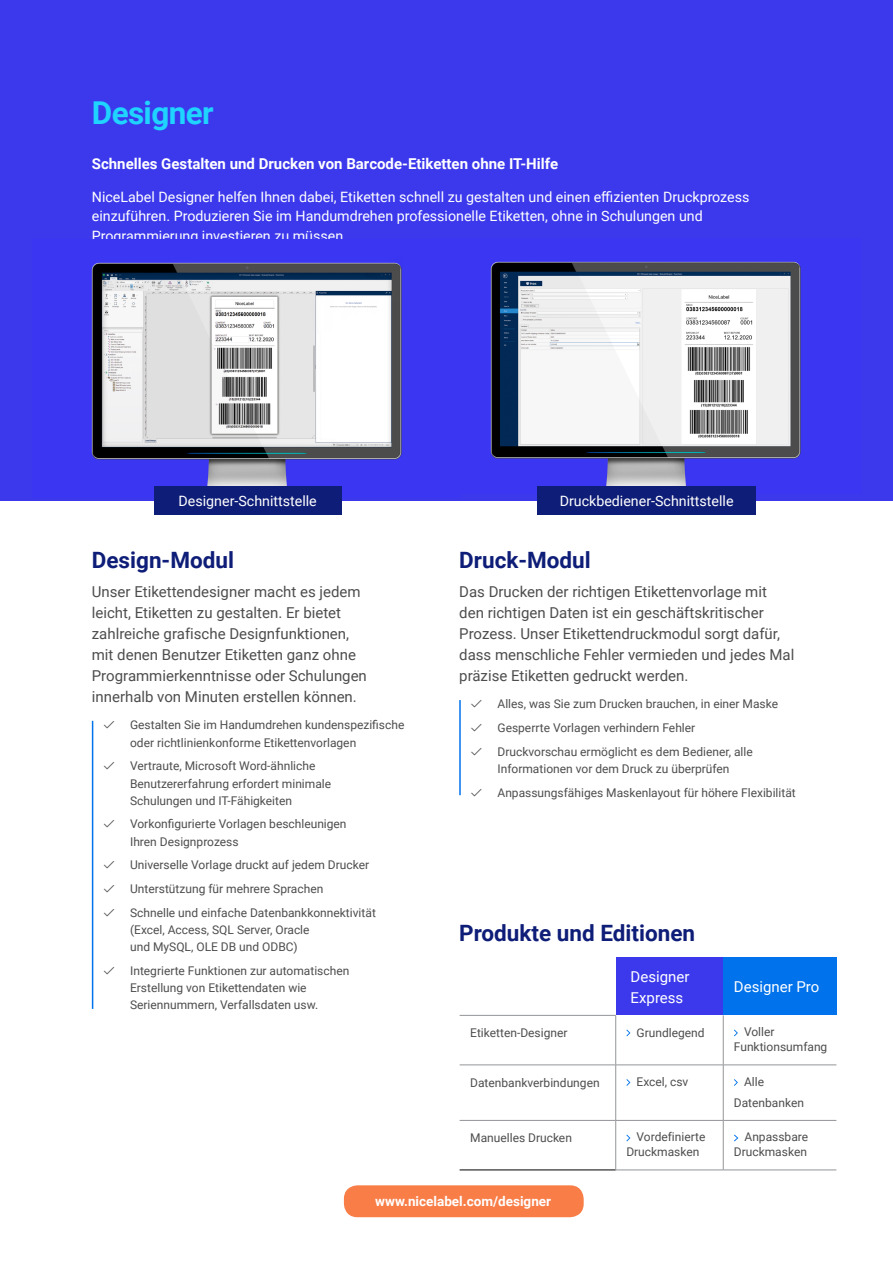
<style>
.page{position:relative;width:893px;height:1263px;background:#fff}
.page>*{position:absolute;margin:0;border:0;box-sizing:border-box;transform-origin:0 0}
.t1{font:700 31.5px "Roboto";letter-spacing:-.02em;color:#1fd4ff}
.t2{font:700 22.5px "Roboto";color:#0e1d77}
.t3{font:15px/21px "Roboto";color:#4d4d4d}
.t4{font:700 15px "Roboto";color:#fff}
.t5{font:15px/21px "Roboto";color:#fff}
.t6{font:14.25px/19.5px "Roboto";color:#fff}
.t7{font:700 13.5px "Roboto";color:#fff}
.t8{font:12px/17.2px "Roboto";color:#4d4d4d}
</style>
<div class="page">
<div style="left:0;top:0;width:893px;height:501px;background:#3c39ec"></div>
<div style="left:344px;top:1185px;width:240px;height:32px;background:#f87d47;border-radius:14px"></div>
<div style="left:616px;top:957px;width:107px;height:58px;background:#3c39ec"></div>
<div style="left:723px;top:957px;width:113px;height:58px;background:#0072eb"></div>
<hr style="left:460px;top:1015px;width:156px;height:1px;background:#939598">
<hr style="left:615px;top:1015px;width:1px;height:50px;background:#939598">
<hr style="left:723px;top:1015px;width:1px;height:50px;background:#939598">
<hr style="left:460px;top:1065px;width:156px;height:1px;background:#939598">
<hr style="left:460px;top:1170px;width:156px;height:1px;background:#000">
<hr style="left:460px;top:1120px;width:156px;height:1px;background:#939598">
<hr style="left:615px;top:1065px;width:1px;height:55px;background:#939598">
<hr style="left:615px;top:1120px;width:1px;height:50px;background:#939598">
<hr style="left:616px;top:1065px;width:107px;height:1px;background:#939598">
<hr style="left:616px;top:1120px;width:107px;height:1px;background:#939598">
<hr style="left:723px;top:1065px;width:1px;height:55px;background:#939598">
<hr style="left:723px;top:1120px;width:1px;height:50px;background:#939598">
<hr style="left:723px;top:1065px;width:113px;height:1px;background:#939598">
<hr style="left:723px;top:1120px;width:113px;height:1px;background:#939598">
<hr style="left:616px;top:1170px;width:107px;height:1px;background:#939598">
<hr style="left:723px;top:1170px;width:113px;height:1px;background:#939598">
<svg style="left:626px;top:1029px;width:4px;height:7px"></svg>
<svg style="left:734px;top:1029px;width:4px;height:7px"></svg>
<svg style="left:626px;top:1079px;width:4px;height:7px"></svg>
<svg style="left:734px;top:1079px;width:4px;height:7px"></svg>
<svg style="left:626px;top:1134px;width:4px;height:7px"></svg>
<svg style="left:734px;top:1134px;width:4px;height:7px"></svg>
<hr style="left:92px;top:721px;width:1px;height:288px;background:#0072eb">
<hr style="left:459px;top:700px;width:2px;height:95px;background:#0072eb">
<img style="left:490px;top:261px;width:311px;height:226px">
<img style="left:91px;top:262px;width:311px;height:225px">
<div style="left:537px;top:487px;width:219px;height:28px;background:#0e1d77"></div>
<div style="left:154px;top:487px;width:188px;height:28px;background:#0e1d77"></div>
<h1 class="t1" style="left:92px;top:90px;width:123px">Designer</h1>
<p class="t4" style="left:92px;top:153px;width:468px">Schnelles Gestalten und Drucken von Barcode-Etiketten ohne IT-Hilfe</p>
<p class="t6" style="left:92px;top:186px;width:659px">NiceLabel Designer helfen Ihnen dabei, Etiketten schnell zu gestalten und einen effizienten Druckprozess einzuführen. Produzieren Sie im Handumdrehen professionelle Etiketten, ohne in Schulungen und<br>Programmierung investieren zu müssen.</p>
<p class="t6" style="left:179px;top:491px;width:140px">Designer-Schnittstelle</p>
<p class="t6" style="left:560px;top:491px;width:175px">Druckbediener-Schnittstelle</p>
<h2 class="t2" style="left:92px;top:545px;width:144px">Design-Modul</h2>
<p class="t3" style="left:92px;top:580px;width:277px">Unser Etikettendesigner macht es jedem leicht, Etiketten zu gestalten. Er bietet zahlreiche grafische Designfunktionen, mit denen Benutzer Etiketten ganz ohne Programmierkenntnisse oder Schulungen innerhalb von Minuten erstellen können.</p>
<p class="t8" style="left:130px;top:716px;width:276px">Gestalten Sie im Handumdrehen kundenspezifische oder richtlinienkonforme Etikettenvorlagen</p>
<p class="t8" style="left:130px;top:757px;width:203px">Vertraute, Microsoft Word-ähnliche<br>Benutzererfahrung erfordert minimale<br>Schulungen und IT-Fähigkeiten</p>
<p class="t8" style="left:130px;top:815px;width:218px">Vorkonfigurierte Vorlagen beschleunigen<br>Ihren Designprozess</p>
<p class="t8" style="left:130px;top:853px;width:247px;line-height:23.7px">Universelle Vorlage druckt auf jedem Drucker<br>Unterstützung für mehrere Sprachen<br>Schnelle und einfache Datenbankkonnektivität</p>
<p class="t8" style="left:130px;top:920px;width:181px">(Excel, Access, SQL Server, Oracle und MySQL, OLE DB und ODBC)</p>
<p class="t8" style="left:130px;top:961px;width:221px">Integrierte Funktionen zur automatischen<br>Erstellung von Etikettendaten wie<br>Seriennummern, Verfallsdaten usw.</p>
<h2 class="t2" style="left:459px;top:545px;width:133px">Druck-Modul</h2>
<p class="t3" style="left:459px;top:580px;width:337px">Das Drucken der richtigen Etikettenvorlage mit den richtigen Daten ist ein geschäftskritischer Prozess. Unser Etikettendruckmodul sorgt dafür, dass menschliche Fehler vermieden und jedes Mal präzise Etiketten gedruckt werden.</p>
<p class="t8" style="left:497px;top:692px;width:282px;line-height:23.7px">Alles, was Sie zum Drucken brauchen, in einer Maske<br>Gesperrte Vorlagen verhindern Fehler<br>Druckvorschau ermöglicht es dem Bediener, alle</p>
<p class="t8" style="left:497px;top:756px;width:300px;line-height:23.7px">Informationen vor dem Druck zu überprüfen<br>Anpassungsfähiges Maskenlayout für höhere Flexibilität</p>
<h2 class="t2" style="left:459px;top:917px;width:237px">Produkte und Editionen</h2>
<p class="t5" style="left:631px;top:965px;width:60px">Designer<br>Express</p>
<p class="t5" style="left:734px;top:976px;width:87px">Designer Pro</p>
<p class="t8" style="left:470px;top:1024px;width:99px">Etiketten-Designer</p>
<p class="t8" style="left:636px;top:1024px;width:69px">Grundlegend</p>
<p class="t8" style="left:734px;top:1024px;width:95px;line-height:15px;text-indent:10px">Voller<br>Funktionsumfang</p>
<p class="t8" style="left:470px;top:1073px;width:131px">Datenbankverbindungen</p>
<p class="t8" style="left:636px;top:1072px;width:53px">Excel, csv</p>
<p class="t8" style="left:734px;top:1071px;width:72px;line-height:21px;text-indent:10px">Alle<br>Datenbanken</p>
<p class="t8" style="left:470px;top:1129px;width:103px">Manuelles Drucken</p>
<p class="t8" style="left:626px;top:1129px;width:81px;line-height:15px;text-indent:10px">Vordefinierte<br>Druckmasken</p>
<p class="t8" style="left:734px;top:1129px;width:76px;line-height:15px;text-align:right">Anpassbare<br>Druckmasken</p>
<p class="t7" style="left:375px;top:1192px;width:177px">www.nicelabel.com/designer</p>
</div>
